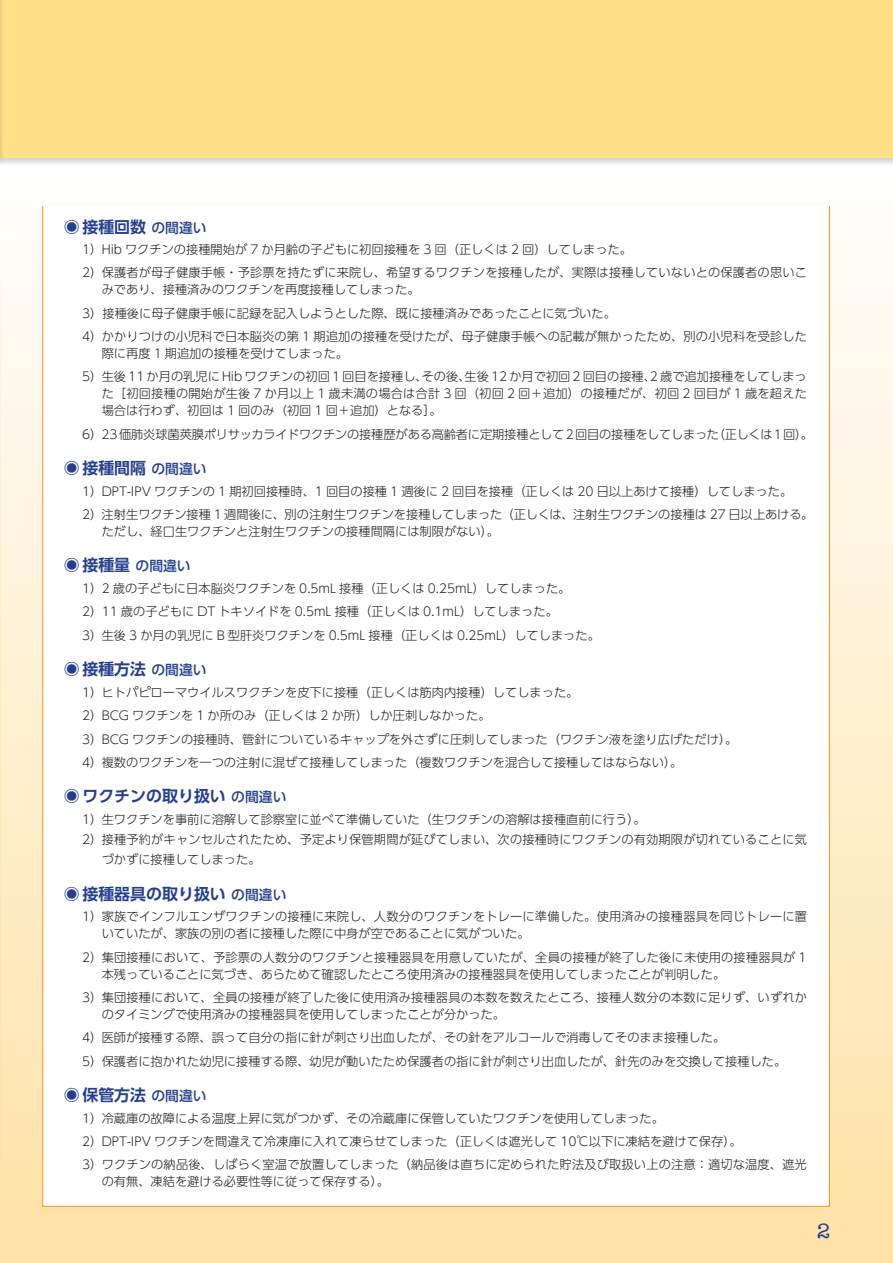
<style>
.page{position:relative;width:893px;height:1263px;background:#fff}
.page>*{position:absolute;margin:0;border:0;box-sizing:border-box;transform-origin:0 0}
.t1{font:21.3px "American Typewriter";color:#253f8e}
.t2{font:700 15.9px "UD Shin Go Pro De";color:#253f8e}
.t3{font:300 12.15px/23.4px "UD Shin Go Pro";color:#231f20}
.s1{font-family:"UD Shin Go Pro";font-weight:500;font-size:13.8px}
</style>
<div class="page">
<hr style="left:0;top:170px;width:1px;height:1093px;background:#ffe2a5">
<div style="left:1px;top:170px;width:892px;height:1093px;background:linear-gradient(to bottom,#fffefe,#ffe1a5)"></div>
<div style="left:0;top:0;width:893px;height:166px;background:#231f20;opacity:.2"></div>
<div style="left:0;top:0;width:893px;height:157px;background:#ffe189"></div>
<hr style="left:0;top:0;width:4px;height:166px;background:#231f20;opacity:.2">
<hr style="left:0;top:0;width:1px;height:157px;background:#ffe189">
<div style="left:42px;top:206px;width:788px;height:1000px;background:#fff;border:1px solid #f7931d"></div>
<h2 class="t2" style="left:64px;top:214px;width:144px">◉ 接種回数<span class="s1">の間違い</span></h2>
<p class="t3" style="left:82px;top:237px;width:726px">1）Hib ワクチンの接種開始が 7 か月齢の子どもに初回接種を 3 回（正しくは 2 回）してしまった。<br>2）保護者が母子健康手帳・予診票を持たずに来院し、希望するワクチンを接種したが、実際は接種していないとの保護者の思いこ</p>
<p class="t3" style="left:82px;top:277px;width:726px;text-indent:20px">みであり、接種済みのワクチンを再度接種してしまった。<br>3）接種後に母子健康手帳に記録を記入しようとした際、既に接種済みであったことに気づいた。<br>4）かかりつけの小児科で日本脳炎の第 1 期追加の接種を受けたが、母子健康手帳への記載が無かったため、別の小児科を受診した</p>
<p class="t3" style="left:82px;top:341px;width:726px;text-indent:20px">際に再度 1 期追加の接種を受けてしまった。<br>5）生後 11 か月の乳児に Hib ワクチンの初回 1 回目を接種し、その後、生後 12 か月で初回 2 回目の接種、2 歳で追加接種をしてしまっ</p>
<p class="t3" style="left:102px;top:385px;width:707px;line-height:17px">た［初回接種の開始が生後 7 か月以上 1 歳未満の場合は合計 3 回（初回 2 回＋追加）の接種だが、初回 2 回目が 1 歳を超えた場合は行わず、初回は 1 回のみ（初回 1 回＋追加）となる］。</p>
<p class="t3" style="left:82px;top:422px;width:732px">6）23価肺炎球菌莢膜ポリサッカライドワクチンの接種歴がある高齢者に定期接種として2回目の接種をしてしまった（正しくは1回）。</p>
<h2 class="t2" style="left:64px;top:455px;width:144px">◉ 接種間隔<span class="s1">の間違い</span></h2>
<p class="t3" style="left:82px;top:479px;width:733px">1）DPT-IPV ワクチンの 1 期初回接種時、1 回目の接種 1 週後に 2 回目を接種（正しくは 20 日以上あけて接種）してしまった。<br>2）注射生ワクチン接種 1 週間後に、別の注射生ワクチンを接種してしまった（正しくは、注射生ワクチンの接種は 27 日以上あける。</p>
<p class="t3" style="left:102px;top:519px;width:399px">ただし、経口生ワクチンと注射生ワクチンの接種間隔には制限がない）。</p>
<h2 class="t2" style="left:64px;top:552px;width:129px">◉ 接種量<span class="s1">の間違い</span></h2>
<p class="t3" style="left:82px;top:576px;width:519px">1）2 歳の子どもに日本脳炎ワクチンを 0.5mL 接種（正しくは 0.25mL）してしまった。<br>2）11 歳の子どもに DT トキソイドを 0.5mL 接種（正しくは 0.1mL）してしまった。<br>3）生後 3 か月の乳児に B 型肝炎ワクチンを 0.5mL 接種（正しくは 0.25mL）してしまった。</p>
<h2 class="t2" style="left:64px;top:656px;width:144px">◉ 接種方法<span class="s1">の間違い</span></h2>
<p class="t3" style="left:82px;top:680px;width:657px">1）ヒトパピローマウイルスワクチンを皮下に接種（正しくは筋肉内接種）してしまった。<br>2）BCG ワクチンを 1 か所のみ（正しくは 2 か所）しか圧刺しなかった。<br>3）BCG ワクチンの接種時、管針についているキャップを外さずに圧刺してしまった（ワクチン液を塗り広げただけ）。4）複数のワクチンを一つの注射に混ぜて接種してしまった（複数ワクチンを混合して接種してはならない）。</p>
<h2 class="t2" style="left:64px;top:783px;width:224px">◉ ワクチンの取り扱い<span class="s1">の間違い</span></h2>
<p class="t3" style="left:82px;top:807px;width:565px">1）生ワクチンを事前に溶解して診察室に並べて準備していた（生ワクチンの溶解は接種直前に行う）。</p>
<p class="t3" style="left:82px;top:827px;width:726px">2）接種予約がキャンセルされたため、予定より保管期間が延びてしまい、次の接種時にワクチンの有効期限が切れていることに気</p>
<p class="t3" style="left:102px;top:847px;width:160px">づかずに接種してしまった。</p>
<h2 class="t2" style="left:64px;top:880px;width:224px">◉ 接種器具の取り扱い<span class="s1">の間違い</span></h2>
<p class="t3" style="left:102px;top:908px;width:707px;line-height:17px;text-indent:-20px">1）家族でインフルエンザワクチンの接種に来院し、人数分のワクチンをトレーに準備した。使用済みの接種器具を同じトレーに置いていたが、家族の別の者に接種した際に中身が空であることに気がついた。</p>
<p class="t3" style="left:102px;top:948px;width:706px;line-height:17px;text-indent:-20px">2）集団接種において、予診票の人数分のワクチンと接種器具を用意していたが、全員の接種が終了した後に未使用の接種器具が 1本残っていることに気づき、あらためて確認したところ使用済みの接種器具を使用してしまったことが判明した。</p>
<p class="t3" style="left:102px;top:988px;width:707px;line-height:17px;text-indent:-20px">3）集団接種において、全員の接種が終了した後に使用済み接種器具の本数を数えたところ、接種人数分の本数に足りず、いずれかのタイミングで使用済みの接種器具を使用してしまったことが分かった。</p>
<p class="t3" style="left:82px;top:1025px;width:706px">4）医師が接種する際、誤って自分の指に針が刺さり出血したが、その針をアルコールで消毒してそのまま接種した。<br>5）保護者に抱かれた幼児に接種する際、幼児が動いたため保護者の指に針が刺さり出血したが、針先のみを交換して接種した。</p>
<h2 class="t2" style="left:64px;top:1082px;width:144px">◉ 保管方法<span class="s1">の間違い</span></h2>
<p class="t3" style="left:82px;top:1106px;width:726px">1）冷蔵庫の故障による温度上昇に気がつかず、その冷蔵庫に保管していたワクチンを使用してしまった。<br>2）DPT-IPV ワクチンを間違えて冷凍庫に入れて凍らせてしまった（正しくは遮光して 10℃以下に凍結を避けて保存）。<br>3）ワクチンの納品後、しばらく室温で放置してしまった（納品後は直ちに定められた貯法及び取扱い上の注意：適切な温度、遮光</p>
<p class="t3" style="left:102px;top:1170px;width:289px">の有無、凍結を避ける必要性等に従って保存する）。</p>
<h1 class="t1" style="left:817px;top:1215px;width:15px">2</h1>
</div>
